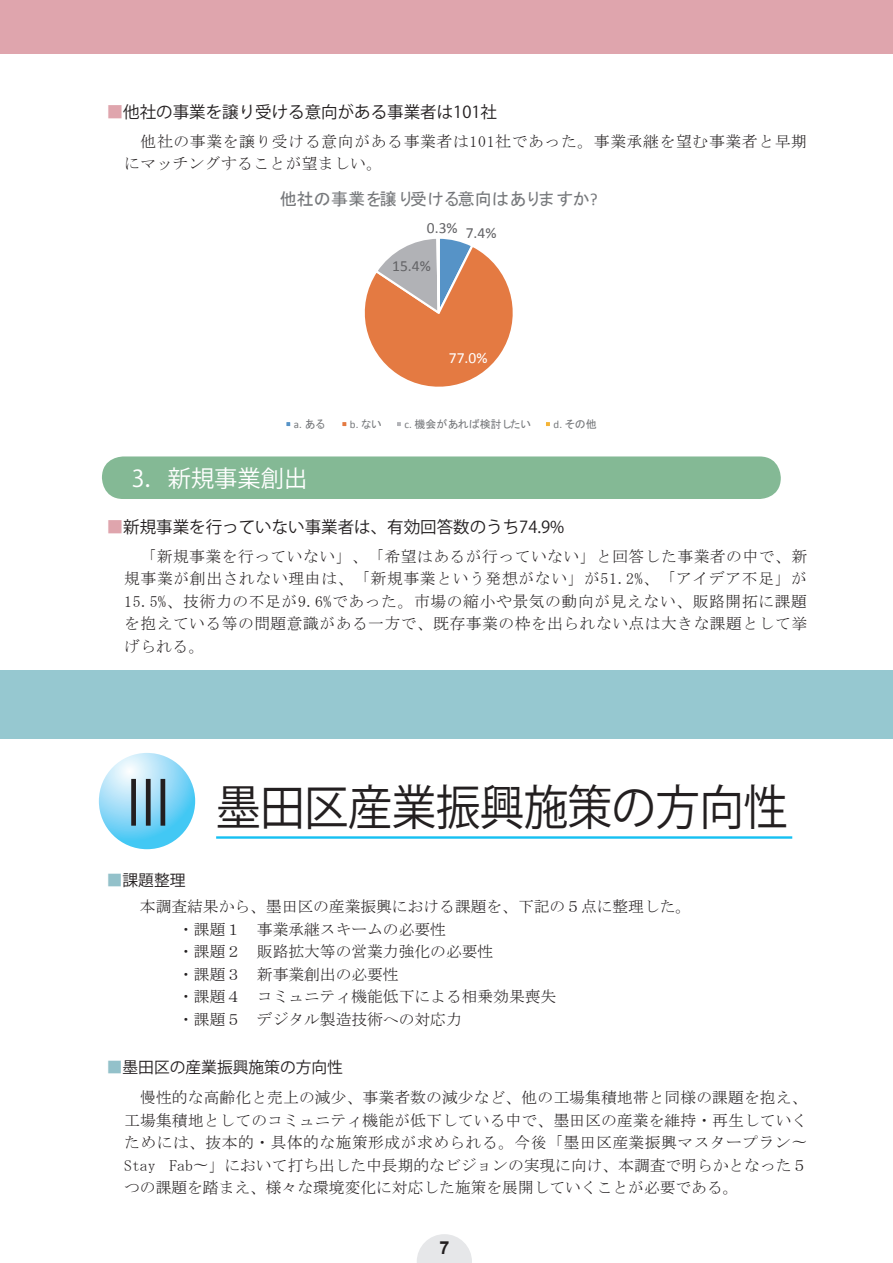
<style>
.page{position:relative;width:893px;height:1263px;background:#fff}
.page>*{position:absolute;margin:0;border:0;box-sizing:border-box;transform-origin:0 0}
.t1{font:60px "Gothic MB101 Pro Medium 83 pv RKSJ H";color:#231f20}
.t2{font:48px "Gothic MB101 Pr 5 Bold 83 pv RKSJ H";letter-spacing:-.015em;color:#231f20;scale:.93 1}
.t3{font:23.25px "Gothic MB101 Pro De Bold 83 pv RKSJ H";color:#fff}
.t4{font:700 18px "Arial";color:#231f20}
.t5{font:17.1px "MS Gothic";letter-spacing:-.005em;color:#76787b}
.t6{font:16.5px "Gothic MB101 Pro Light 83 pv RKSJ H";color:#231f20}
.t7{font:15.75px/22.5px "MS Mincho";letter-spacing:.01em;color:#231f20}
.t8{font:15.75px/22.5px "MS Mincho";letter-spacing:.045em;color:#231f20}
.t9{font:15.75px "Gothic MB101 Pro Regular 83 pv RKSJ H";color:#231f20}
.t10{font:15.6px "Calibri";color:#636366}
.t11{font:15.6px "Calibri";color:#fff}
.t12{font:10.95px "MS Gothic";color:#76787b}
.t13{font:10.95px "Calibri";color:#76787b}
.s1{font-family:"Gothic MB101 Pro De Bold 83 pv RKSJ H";color:#dfa5ad}
.s2{font-family:"Calibri"}
.s3{font-family:"MS Gothic"}
.s4{font-family:"Gothic MB101 Pro Medium 83 pv RKSJ H";color:#93c1ca}
</style>
<div class="page">
<svg style="left:364px;top:238px;width:149px;height:149px"></svg>
<div style="left:284px;top:420px;width:8px;height:8px;border:2px solid #fff"></div>
<div style="left:340px;top:420px;width:8px;height:8px;border:2px solid #fff"></div>
<div style="left:395px;top:420px;width:8px;height:8px;border:2px solid #fff"></div>
<div style="left:544px;top:420px;width:8px;height:8px;border:2px solid #fff"></div>
<svg style="left:417px;top:1234px;width:55px;height:29px"></svg>
<hr style="left:216px;top:836px;width:576px;height:3px;background:#15c0f2">
<svg style="left:99px;top:753px;width:96px;height:96px;background:#91dbf7"></svg>
<div style="left:0;top:670px;width:893px;height:68px;background:#96c8d0"></div>
<div style="left:0;top:0;width:893px;height:53px;background:#dfa5ad"></div>
<div style="left:102px;top:456px;width:679px;height:43px;background:#84b995;border-radius:21px"></div>
<p class="t6" style="left:107px;top:102px;width:392px"><span class="s1">■</span>他社の事業を譲り受ける意向がある事業者は101社</p>
<p class="t8" style="left:124px;top:130px;width:684px">　他社の事業を譲り受ける意向がある事業者は101社であった。事業承継を望む事業者と早期にマッチングすることが望ましい。</p>
<p class="t5" style="left:280px;top:190px;width:319px">他社の事業を譲り受ける意向はありますか<span class="s2">?</span></p>
<p class="t10" style="left:427px;top:218px;width:32px">0.3%</p>
<p class="t10" style="left:392px;top:256px;width:40px">15.4%</p>
<p class="t10" style="left:466px;top:223px;width:32px">7.4%</p>
<p class="t13" style="left:294px;top:417px;width:33px">.a <span class="s3">ある</span></p>
<p class="t3" style="left:132px;top:465px;width:177px">3．新規事業創出</p>
<p class="t13" style="left:350px;top:417px;width:33px">.b <span class="s3">ない</span></p>
<p class="t11" style="left:449px;top:348px;width:40px">77.0%</p>
<p class="t12" style="left:404px;top:418px;width:128px"><span class="s2">.c</span> 機会があれば検討したい</p>
<p class="t12" style="left:554px;top:418px;width:44px"><span class="s2">.d</span> その他</p>
<p class="t6" style="left:107px;top:517px;width:459px"><span class="s1">■</span>新規事業を行っていない事業者は、有効回答数のうち74.9%</p>
<p class="t7" style="left:124px;top:545px;width:684px;text-align:justify">　「新規事業を行っていない」、「希望はあるが行っていない」と回答した事業者の中で、新規事業が創出されない理由は、「新規事業という発想がない」が51.2%、「アイデア不足」が15.5%、技術力の不足が9.6%であった。市場の縮小や景気の動向が見えない、販路開拓に課題を抱えている等の問題意識がある一方で、既存事業の枠を出られない点は大きな課題として挙げられる。</p>
<p class="t1" style="left:118px;top:769px;width:61px">Ⅲ</p>
<p class="t9" style="left:107px;top:872px;width:80px"><span class="s4">■</span>課題整理</p>
<p class="t2" style="left:216px;top:780px;width:616px">墨田区産業振興施策の方向性</p>
<p class="t7" style="left:178px;top:895px;width:514px;text-indent:-54px">　本調査結果から、墨田区の産業振興における課題を、下記の５点に整理した。・課題１　事業承継スキームの必要性<br>・課題２　販路拡大等の営業力強化の必要性<br>・課題３　新事業創出の必要性<br>・課題４　コミュニティ機能低下による相乗効果喪失<br>・課題５　デジタル製造技術への対応力</p>
<p class="t9" style="left:107px;top:1059px;width:238px"><span class="s4">■</span>墨田区の産業振興施策の方向性</p>
<p class="t7" style="left:124px;top:1086px;width:685px;text-align:right">　慢性的な高齢化と売上の減少、事業者数の減少など、他の工場集積地帯と同様の課題を抱え、工場集積地としてのコミュニティ機能が低下している中で、墨田区の産業を維持・再生していくためには、抜本的・具体的な施策形成が求められる。今後「墨田区産業振興マスタープラン〜Fab〜」において打ち出した中長期的なビジョンの実現に向け、本調査で明らかとなった５</p>
<p class="t7" style="left:124px;top:1154px;width:616px">Stay<br>つの課題を踏まえ、様々な環境変化に対応した施策を展開していくことが必要である。</p>
<p class="t4" style="left:439px;top:1236px;width:12px">7</p>
</div>
